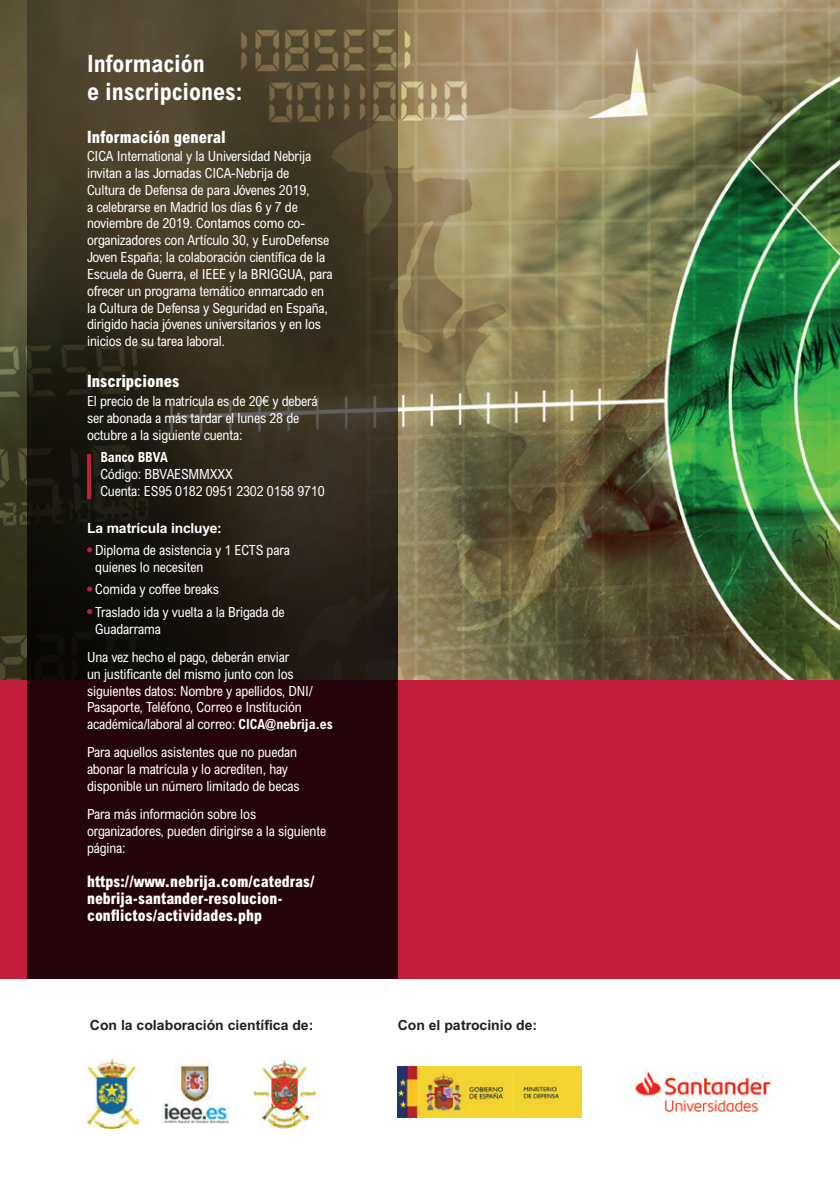
<style>
.page{position:relative;width:840px;height:1191px;background:#fff}
.page>*{position:absolute;margin:0;border:0;box-sizing:border-box;transform-origin:0 0}
.conferencia{font:700 condensed 24px/28px "Arial MT Pro";color:#fff}
.sesion{font:800 condensed 17px "Arial MT Pro";color:#fff}
.conferencia-2{font:800 condensed 16px/17px "Arial MT Pro";color:#fff}
.ponentes{font:condensed 14px/16.8px "Arial MT Pro";letter-spacing:-.01em;color:#fff}
.nivel_02{font:700 14px "Arial MT Pro";color:#231f20}
.ponentes-2{font:700 14px "Arial MT Pro";letter-spacing:-.01em;color:#fff}
.s1{font-weight:700}
</style>
<div class="page">
<img style="left:0;top:0;width:839px;height:680px">
<div style="left:0;top:680px;width:839px;height:299px;background:#c31f3d"></div>
<img style="left:635px;top:1070px;width:137px;height:45px">
<svg style="left:27px;top:0;width:370px;height:979px;background:#302119"></svg>
<svg style="left:87px;top:547px;width:5px;height:5px"></svg>
<svg style="left:87px;top:586px;width:5px;height:5px"></svg>
<svg style="left:87px;top:609px;width:5px;height:5px"></svg>
<hr style="left:87px;top:454px;width:4px;height:45px;background:#c31f3d">
<img style="left:87px;top:1059px;width:51px;height:69px">
<img style="left:162px;top:1062px;width:67px;height:62px">
<img style="left:253px;top:1060px;width:64px;height:68px">
<img style="left:397px;top:1066px;width:184px;height:51px">
<p class="conferencia" style="left:87px;top:51px;width:157px">Información<br>e inscripciones:</p>
<p class="sesion" style="left:87px;top:126px;width:140px">Información general</p>
<p class="ponentes" style="left:87px;top:148px;width:247px">CICA International y la Universidad Nebrija invitan a las Jornadas CICA-Nebrija de<br>Cultura de Defensa de para Jóvenes 2019,<br>a celebrarse en Madrid los días 6 y 7 de noviembre de 2019. Contamos como co&shy;organizadores con Artículo 30, y EuroDefense Joven España; la colaboración científica de la Escuela de Guerra, el IEEE y la BRIGGUA, para ofrecer un programa temático enmarcado en la Cultura de Defensa y Seguridad en España, dirigido hacia jóvenes universitarios y en los inicios de su tarea laboral.</p>
<p class="sesion" style="left:87px;top:371px;width:94px">Inscripciones</p>
<p class="ponentes" style="left:87px;top:393px;width:232px">El precio de la matrícula es de 20€ y deberá ser abonada a más tardar el lunes 28 de octubre a la siguiente cuenta:</p>
<p class="ponentes" style="left:100px;top:449px;width:226px"><span class="s1">Banco BBVA<br></span>Código: BBVAESMMXXX<br>Cuenta: ES95 0182 0951 2302 0158 9710</p>
<p class="ponentes-2" style="left:87px;top:519px;width:136px">La matrícula incluye:</p>
<p class="ponentes" style="left:95px;top:542px;width:196px">Diploma de asistencia y 1 ECTS para quienes lo necesiten</p>
<p class="ponentes" style="left:95px;top:581px;width:125px">Comida y coffee breaks</p>
<p class="ponentes" style="left:95px;top:604px;width:191px">Traslado ida y vuelta a la Brigada de<br>Guadarrama</p>
<p class="ponentes" style="left:87px;top:649px;width:247px">Una vez hecho el pago, deberán enviar<br>un justificante del mismo junto con los siguientes datos: Nombre y apellidos, DNI/ Pasaporte, Teléfono, Correo e Institución académica/laboral al correo: <span class="s1">CICA@nebrija.es</span></p>
<p class="ponentes" style="left:87px;top:744px;width:214px">Para aquellos asistentes que no puedan abonar la matrícula y lo acrediten, hay disponible un número limitado de becas</p>
<p class="ponentes" style="left:87px;top:806px;width:240px">Para más información sobre los organizadores, pueden dirigirse a la siguiente página:</p>
<p class="conferencia-2" style="left:87px;top:873px;width:229px">https://www.nebrija.com/catedras/ nebrija-santander-resolucion&shy;conflictos/actividades.php</p>
<p class="nivel_02" style="left:90px;top:1016px;width:225px">Con la colaboración científica de:</p>
<p class="nivel_02" style="left:397px;top:1016px;width:141px">Con el patrocinio de:</p>
</div>
